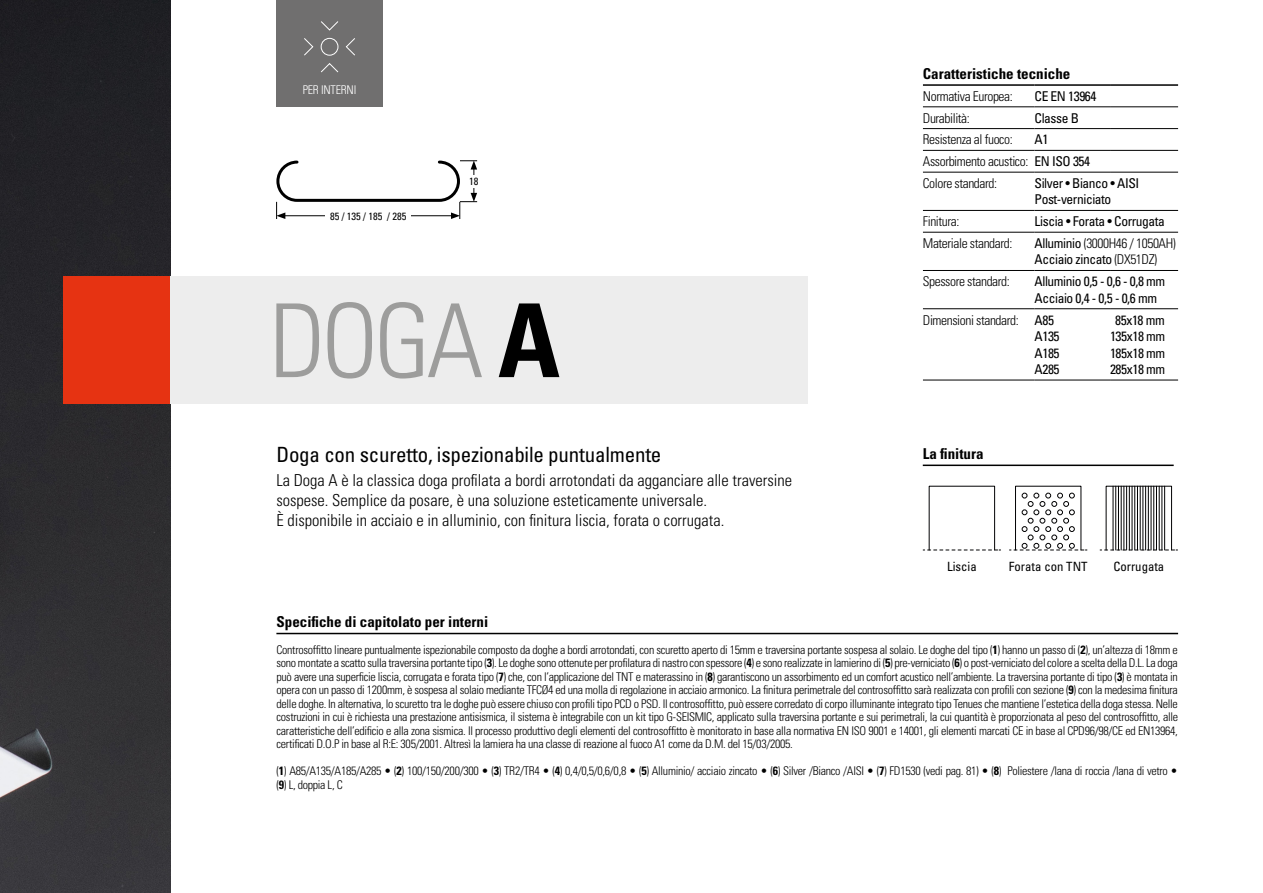
<style>
.page{position:relative;width:1263px;height:893px;background:#fff}
.page>*{position:absolute;margin:0;border:0;box-sizing:border-box;transform-origin:0 0}
.t1{font:300 condensed 102px "Univers LT Std";color:#9d9d9c}
.t2{font:condensed 21px "Univers LT Std";letter-spacing:-.01em;color:#000}
.t3{font:300 condensed 16.5px/19.8px "Univers LT Std";color:#000}
.t4{font:700 condensed 15px "Univers LT Std";color:#000}
.t5{font:300 condensed 13.5px/16.5px "Univers LT Std";letter-spacing:-.03em;color:#000}
.t6{font:condensed 13.5px/16.5px "Univers LT Std";letter-spacing:-.03em;color:#000}
.t7{font:condensed 12.75px "Univers LT Std";color:#000}
.t8{font:300 condensed 12px/13.5px "Univers LT Std";letter-spacing:-.025em;color:#000;text-align:justify}
.t9{font:300 condensed 12px "Univers LT Std";letter-spacing:-.02em;color:#fff}
.t10{font:condensed 10.5px "Univers LT Std";color:#000}
.s1{font-weight:700;color:#000}
.s2{font-weight:400}
.s3{font-weight:700}
</style>
<div class="page">
<img style="left:0;top:0;width:170px;height:893px">
<div style="left:64px;top:276px;width:106px;height:128px;background:#e63312"></div>
<hr style="left:283px;top:215px;width:170px;height:1px;background:#000">
<hr style="left:923px;top:107px;width:111px;height:1px;background:#000">
<hr style="left:1034px;top:107px;width:76px;height:1px;background:#000">
<hr style="left:1110px;top:107px;width:68px;height:1px;background:#000">
<hr style="left:923px;top:128px;width:111px;height:1px;background:#000">
<hr style="left:1034px;top:128px;width:76px;height:1px;background:#000">
<hr style="left:1110px;top:128px;width:68px;height:1px;background:#000">
<hr style="left:923px;top:150px;width:111px;height:1px;background:#000">
<hr style="left:1034px;top:150px;width:76px;height:1px;background:#000">
<hr style="left:1110px;top:150px;width:68px;height:1px;background:#000">
<hr style="left:923px;top:172px;width:111px;height:1px;background:#000">
<hr style="left:1034px;top:172px;width:76px;height:1px;background:#000">
<hr style="left:1110px;top:172px;width:68px;height:1px;background:#000">
<hr style="left:923px;top:210px;width:111px;height:1px;background:#000">
<hr style="left:1034px;top:210px;width:76px;height:1px;background:#000">
<hr style="left:1110px;top:210px;width:68px;height:1px;background:#000">
<hr style="left:923px;top:232px;width:111px;height:1px;background:#000">
<hr style="left:1034px;top:232px;width:76px;height:1px;background:#000">
<hr style="left:1110px;top:232px;width:68px;height:1px;background:#000">
<hr style="left:923px;top:270px;width:111px;height:1px;background:#000">
<hr style="left:1034px;top:270px;width:76px;height:1px;background:#000">
<hr style="left:1110px;top:270px;width:68px;height:1px;background:#000">
<hr style="left:923px;top:308px;width:111px;height:1px;background:#000">
<hr style="left:1034px;top:308px;width:76px;height:1px;background:#000">
<hr style="left:1110px;top:308px;width:68px;height:1px;background:#000">
<hr style="left:923px;top:84px;width:111px;height:2px;background:#000">
<hr style="left:1034px;top:84px;width:76px;height:2px;background:#000">
<hr style="left:1110px;top:84px;width:68px;height:2px;background:#000">
<hr style="left:923px;top:380px;width:111px;height:1px;background:#000">
<hr style="left:1034px;top:380px;width:76px;height:1px;background:#000">
<hr style="left:1110px;top:380px;width:68px;height:1px;background:#000">
<hr style="left:276px;top:633px;width:902px;height:1px;background:#000">
<div style="left:170px;top:276px;width:638px;height:128px;background:#ededed"></div>
<div style="left:276px;top:0;width:107px;height:106px;background:#706f6f"></div>
<svg style="left:304px;top:21px;width:51px;height:52px"></svg>
<div style="left:276px;top:161px;width:184px;height:41px;border:3px solid #000;border-radius:19px"></div>
<svg style="left:451px;top:161px;width:26px;height:58px"></svg>
<svg style="left:276px;top:202px;width:9px;height:17px"></svg>
<div style="left:326px;top:209px;width:85px;height:13px;background:#fff"></div>
<div style="left:465px;top:175px;width:17px;height:13px;background:#fff"></div>
<hr style="left:923px;top:465px;width:251px;height:1px;background:#000">
<svg style="left:923px;top:550px;width:77px;height:1px"></svg>
<svg style="left:1009px;top:485px;width:78px;height:66px"></svg>
<div style="left:1106px;top:486px;width:66px;height:64px;border:1px solid #020203"></div>
<svg style="left:1100px;top:550px;width:77px;height:1px"></svg>
<hr style="left:1113px;top:486px;width:1px;height:64px;background:#020203">
<hr style="left:1115px;top:486px;width:1px;height:64px;background:#020203">
<hr style="left:1118px;top:486px;width:1px;height:64px;background:#020203">
<hr style="left:1121px;top:486px;width:1px;height:64px;background:#020203">
<hr style="left:1123px;top:486px;width:1px;height:64px;background:#020203">
<hr style="left:1126px;top:486px;width:1px;height:64px;background:#020203">
<hr style="left:1129px;top:486px;width:1px;height:64px;background:#020203">
<hr style="left:1132px;top:486px;width:1px;height:64px;background:#020203">
<hr style="left:1134px;top:486px;width:1px;height:64px;background:#020203">
<hr style="left:1137px;top:486px;width:1px;height:64px;background:#020203">
<hr style="left:1140px;top:486px;width:1px;height:64px;background:#020203">
<hr style="left:1142px;top:486px;width:1px;height:64px;background:#020203">
<hr style="left:1145px;top:486px;width:1px;height:64px;background:#020203">
<hr style="left:1148px;top:486px;width:1px;height:64px;background:#020203">
<hr style="left:1151px;top:486px;width:1px;height:64px;background:#020203">
<hr style="left:1153px;top:486px;width:1px;height:64px;background:#020203">
<hr style="left:1156px;top:486px;width:1px;height:64px;background:#020203">
<hr style="left:1159px;top:486px;width:1px;height:64px;background:#020203">
<hr style="left:1161px;top:486px;width:1px;height:64px;background:#020203">
<hr style="left:1164px;top:486px;width:1px;height:64px;background:#020203">
<p class="t9" style="left:303px;top:82px;width:55px">PER INTERNI</p>
<p class="t10" style="left:330px;top:209px;width:78px">85 / 135 / 185 / 285</p>
<p class="t10" style="left:469px;top:175px;width:11px">18</p>
<h1 class="t1" style="left:269px;top:280px;width:293px">DOGA <span class="s1">A</span></h1>
<h2 class="t2" style="left:276px;top:441px;width:387px">Doga con scuretto, ispezionabile puntualmente</h2>
<p class="t3" style="left:276px;top:470px;width:517px">La Doga A è la classica doga profilata a bordi arrotondati da agganciare alle traversine sospese. Semplice da posare, è una soluzione esteticamente universale.<br>È disponibile in acciaio e in alluminio, con finitura liscia, forata o corrugata.</p>
<p class="t4" style="left:923px;top:64px;width:149px">Caratteristiche tecniche</p>
<p class="t5" style="left:923px;top:88px;width:91px">Normativa Europea:</p>
<p class="t6" style="left:1034px;top:88px;width:63px">CE EN 13964</p>
<p class="t5" style="left:923px;top:110px;width:48px">Durabilità:</p>
<p class="t6" style="left:1034px;top:109px;width:46px">Classe B</p>
<p class="t5" style="left:923px;top:131px;width:91px">Resistenza al fuoco:</p>
<p class="t5" style="left:923px;top:129px;width:169px;line-height:21.8px;text-indent:112px"><span class="s2">A1<br></span>Assorbimento acustico: <span class="s2">EN ISO 354<br></span>Colore standard:</p>
<p class="t6" style="left:1034px;top:175px;width:106px">Silver • Bianco • AISI<br>Post-verniciato</p>
<p class="t5" style="left:923px;top:213px;width:38px">Finitura:</p>
<p class="t6" style="left:1034px;top:213px;width:132px">Liscia • Forata • Corrugata</p>
<p class="t5" style="left:923px;top:235px;width:91px">Materiale standard:</p>
<p class="t5" style="left:1034px;top:235px;width:143px"><span class="s2">Alluminio</span> (3000H46 / 1050AH)<br><span class="s2">Acciaio zincato</span> (DX51DZ)</p>
<p class="t5" style="left:923px;top:273px;width:88px">Spessore standard:</p>
<p class="t6" style="left:1034px;top:273px;width:132px">Alluminio 0,5 - 0,6 - 0,8 mm<br>Acciaio 0,4 - 0,5 - 0,6 mm</p>
<p class="t5" style="left:1034px;top:312px;width:27px;text-indent:-112px">Dimensioni standard: <span class="s2">A85<br>A135<br>A185<br>A285</span></p>
<p class="t6" style="left:1110px;top:311px;width:57px;text-align:center">85x18 mm<br>135x18 mm<br>185x18 mm<br>285x18 mm</p>
<p class="t4" style="left:923px;top:445px;width:62px">La finitura</p>
<p class="t7" style="left:947px;top:558px;width:31px">Liscia</p>
<p class="t7" style="left:1009px;top:558px;width:80px">Forata con TNT</p>
<p class="t7" style="left:1113px;top:558px;width:52px">Corrugata</p>
<p class="t4" style="left:277px;top:613px;width:213px">Specifiche di capitolato per interni</p>
<p class="t8" style="left:277px;top:643px;width:903px">Controsoffitto lineare puntualmente ispezionabile composto da doghe a bordi arrotondati, con scuretto aperto di 15mm e traversina portante sospesa al solaio. Le doghe del tipo (<span class="s3">1</span>) hanno un passo di (<span class="s3">2</span>), un’altezza di 18mm e sono montate a scatto sulla traversina portante tipo (<span class="s3">3</span>). Le doghe sono ottenute per profilatura di nastro con spessore (<span class="s3">4</span>) e sono realizzate in lamierino di (<span class="s3">5</span>) pre-verniciato (<span class="s3">6</span>) o post-verniciato del colore a scelta della D.L. La doga può avere una superficie liscia, corrugata e forata tipo (<span class="s3">7</span>) che, con l’applicazione del TNT e materassino in (<span class="s3">8</span>) garantiscono un assorbimento ed un comfort acustico nell’ambiente. La traversina portante di tipo (<span class="s3">3</span>) è montata in opera con un passo di 1200mm, è sospesa al solaio mediante TFCØ4 ed una molla di regolazione in acciaio armonico. La finitura perimetrale del controsoffitto sarà realizzata con profili con sezione (<span class="s3">9</span>) con la medesima finitura delle doghe. In alternativa, lo scuretto tra le doghe può essere chiuso con profili tipo PCD o PSD. Il controsoffitto, può essere corredato di corpo illuminante integrato tipo Tenues che mantiene l’estetica della doga stessa. Nelle costruzioni in cui è richiesta una prestazione antisismica, il sistema è integrabile con un kit tipo G-SEISMIC, applicato sulla traversina portante e sui perimetrali, la cui quantità è proporzionata al peso del controsoffitto, alle caratteristiche dell’edificio e alla zona sismica. Il processo produttivo degli elementi del controsoffitto è monitorato in base alla normativa EN ISO 9001 e 14001, gli elementi marcati CE in base al CPD96/98/CE ed EN13964, certificati D.O.P in base al R:E: 305/2001. Altresì la lamiera ha una classe di reazione al fuoco A1 come da D.M. del 15/03/2005.</p>
<p class="t8" style="left:277px;top:764px;width:903px">(<span class="s3">1</span>) A85/A135/A185/A285 • (<span class="s3">2</span>) 100/150/200/300 • (<span class="s3">3</span>) TR2/TR4 • (<span class="s3">4</span>) 0,4/0,5/0,6/0,8 • (<span class="s3">5</span>) Alluminio/ acciaio zincato • (<span class="s3">6</span>) Silver /Bianco /AISI • (<span class="s3">7</span>) FD1530 (vedi pag. 81) • (<span class="s3">8</span>) Poliestere /lana di roccia /lana di vetro • (<span class="s3">9</span>) L, doppia L, C</p>
</div>
